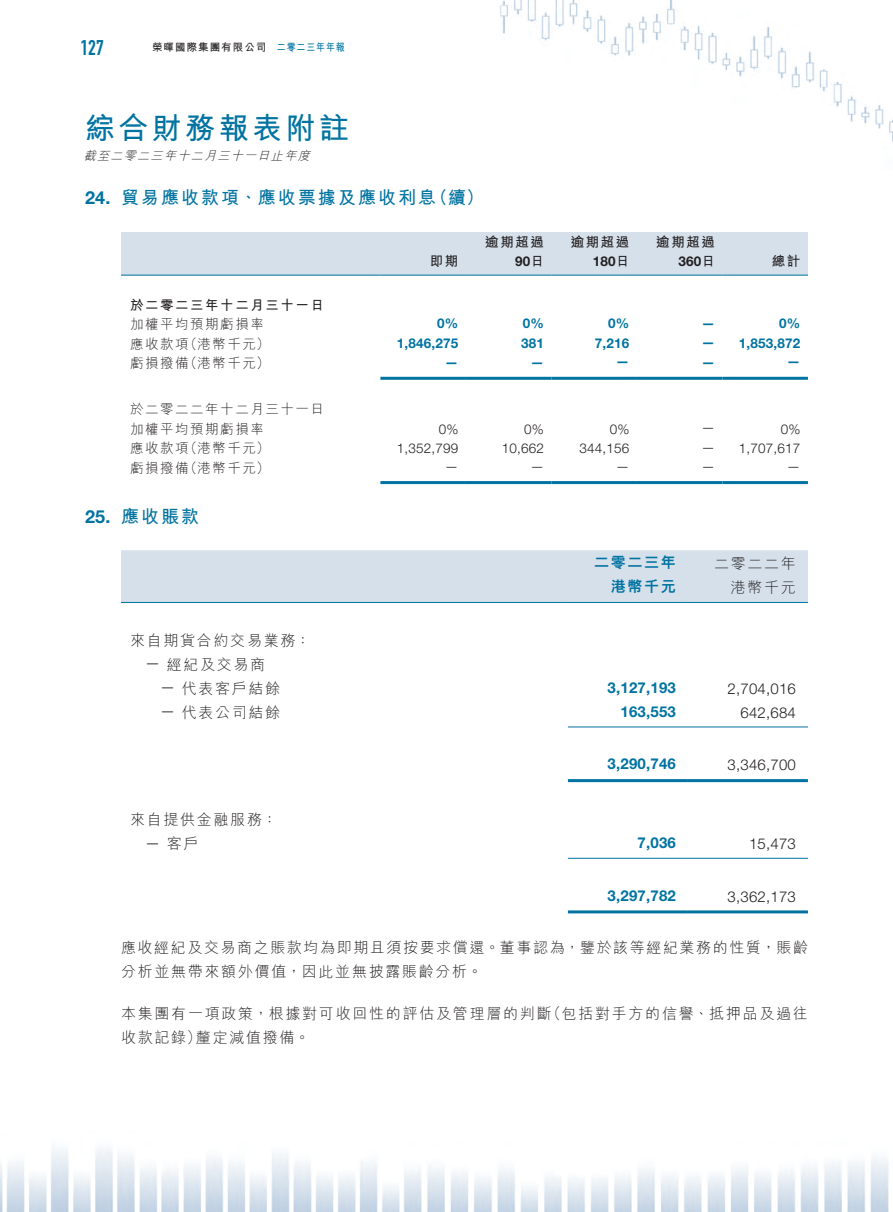
<style>
.page{position:relative;width:893px;height:1212px;background:#fff}
.page>*{position:absolute;margin:0;border:0;box-sizing:border-box;transform-origin:0 0}
.t1{font:700 30px "M Hei HK";letter-spacing:.115em;color:#0073a1}
.t2{font:21px "DIN Engschrift Std";color:#0073a1}
._03_H1{font:700 18px "M Hei HK";letter-spacing:.115em;color:#0073a1}
._03_H1-2{font:700 18px "Helvetica Neue LT Std";color:#0073a1}
._11_P0{font:300 15px/24px "M Hei HK";letter-spacing:.115em;color:#231f20}
._15_Table_Stub{font:300 15px "M Hei HK";letter-spacing:.115em;color:#231f20}
._01_Body_Text{font:300 15px "Helvetica Neue LT Std";letter-spacing:.015em;color:#231f20}
._01_Body_Text-2{font:700 15px "Helvetica Neue LT Std";letter-spacing:.015em;color:#0073a1}
._01_Body_Text-3{font:300 15px "M Hei HK";letter-spacing:.115em;color:#231f20}
._01_Body_Text-4{font:800 15px "M Hei HK";letter-spacing:.115em;color:#0073a1}
._15_Table_Stub-2{font:300 15px "Helvetica Neue LT Std";color:#231f20}
._15_Table_Stub-3{font:300 13.5px "M Hei HK";letter-spacing:.115em;color:#231f20}
._01_Body_Text-5{font:300 13.5px "Helvetica Neue LT Std";letter-spacing:.015em;color:#231f20}
._01_Body_Text-6{font:700 13.5px "Helvetica Neue LT Std";letter-spacing:.015em;color:#0073a1}
._01_Body_Text-7{font:700 13.5px/19.5px "M Hei HK";letter-spacing:.115em;color:#231f20;text-align:right}
._15_Table_Stub-4{font:700 13.5px "M Hei HK";letter-spacing:.115em;color:#231f20}
._01_Body_Text-8{font:700 13.5px "Helvetica Neue LT Std";color:#231f20}
.t3{font:italic 300 12px "M Hei HK";color:#231f20}
.t4{font:700 10.5px "M Hei HK";letter-spacing:.1em;color:#231f20}
.t5{font:700 10.5px "M Hei HK";letter-spacing:.1em;color:#0073a1;scale:.85 1}
.s1{font-family:"Helvetica Neue LT Std"}
.s2{font-family:"M Hei HK"}
</style>
<div class="page">
<img style="left:0;top:0;width:893px;height:1212px">
<div style="left:121px;top:232px;width:687px;height:43px;background:#d5e0eb"></div>
<hr style="left:121px;top:275px;width:259px;height:1px;background:#0073a1">
<hr style="left:380px;top:275px;width:86px;height:1px;background:#0073a1">
<hr style="left:466px;top:275px;width:85px;height:1px;background:#0073a1">
<hr style="left:551px;top:275px;width:86px;height:1px;background:#0073a1">
<hr style="left:637px;top:275px;width:85px;height:1px;background:#0073a1">
<hr style="left:722px;top:275px;width:86px;height:1px;background:#0073a1">
<hr style="left:380px;top:377px;width:86px;height:3px;background:#0073a1">
<hr style="left:466px;top:377px;width:85px;height:3px;background:#0073a1">
<hr style="left:551px;top:377px;width:86px;height:3px;background:#0073a1">
<hr style="left:637px;top:377px;width:85px;height:3px;background:#0073a1">
<hr style="left:722px;top:377px;width:86px;height:3px;background:#0073a1">
<hr style="left:380px;top:481px;width:86px;height:3px;background:#0073a1">
<hr style="left:466px;top:481px;width:85px;height:3px;background:#0073a1">
<hr style="left:551px;top:481px;width:86px;height:3px;background:#0073a1">
<hr style="left:637px;top:481px;width:85px;height:3px;background:#0073a1">
<hr style="left:722px;top:481px;width:86px;height:3px;background:#0073a1">
<div style="left:121px;top:550px;width:687px;height:52px;background:#d5e0eb"></div>
<hr style="left:121px;top:602px;width:447px;height:1px;background:#0073a1">
<hr style="left:568px;top:602px;width:120px;height:1px;background:#0073a1">
<hr style="left:688px;top:602px;width:120px;height:1px;background:#0073a1">
<hr style="left:568px;top:726px;width:120px;height:1px;background:#0073a1">
<hr style="left:688px;top:726px;width:120px;height:1px;background:#0073a1">
<hr style="left:568px;top:779px;width:120px;height:3px;background:#0073a1">
<hr style="left:688px;top:779px;width:120px;height:3px;background:#0073a1">
<hr style="left:568px;top:858px;width:120px;height:1px;background:#0073a1">
<hr style="left:688px;top:858px;width:120px;height:1px;background:#0073a1">
<hr style="left:568px;top:910px;width:120px;height:3px;background:#0073a1">
<hr style="left:688px;top:910px;width:120px;height:3px;background:#0073a1">
<h2 class="t2" style="left:80px;top:35px;width:25px">127</h2>
<p class="t4" style="left:152px;top:40px;width:116px">榮暉國際集團有限公司</p>
<p class="t5" style="left:277px;top:40px;width:81px">二零二三年年報</p>
<h1 class="t1" style="left:85px;top:106px;width:265px">綜合財務報表附註</h1>
<p class="t3" style="left:84px;top:150px;width:231px">截至二零二三年十二月三十一日止年度</p>
<p class="_03_H1-2" style="left:85px;top:187px;width:27px">24.</p>
<p class="_03_H1" style="left:121px;top:185px;width:317px">貿易應收款項、應收票據及應收利息</p>
<p class="_03_H1" style="left:430px;top:185px;width:56px">（續(</p>
<p class="_03_H1-2" style="left:85px;top:505px;width:27px">25.</p>
<p class="_15_Table_Stub-4" style="left:130px;top:295px;width:195px">於二零二三年十二月三十一日</p>
<p class="_15_Table_Stub-3" style="left:130px;top:317px;width:135px">加權平均預期虧損率</p>
<p class="_15_Table_Stub-3" style="left:184px;top:337px;width:87px">（港幣千元(</p>
<p class="_15_Table_Stub-3" style="left:130px;top:337px;width:60px">應收款項</p>
<p class="_15_Table_Stub-3" style="left:184px;top:356px;width:87px">（港幣千元(</p>
<p class="_15_Table_Stub-3" style="left:130px;top:356px;width:60px">虧損撥備</p>
<p class="_15_Table_Stub-3" style="left:130px;top:402px;width:195px">於二零二二年十二月三十一日</p>
<p class="_15_Table_Stub-3" style="left:130px;top:422px;width:135px">加權平均預期虧損率</p>
<p class="_15_Table_Stub-3" style="left:184px;top:441px;width:87px">（港幣千元(</p>
<p class="_15_Table_Stub-3" style="left:130px;top:441px;width:60px">應收款項</p>
<p class="_15_Table_Stub-3" style="left:184px;top:461px;width:87px">（港幣千元(</p>
<p class="_15_Table_Stub-3" style="left:130px;top:461px;width:60px">虧損撥備</p>
<p class="_03_H1" style="left:121px;top:503px;width:80px">應收賬款</p>
<p class="_01_Body_Text-7" style="left:430px;top:250px;width:30px">即期</p>
<p class="_01_Body_Text-6" style="left:437px;top:315px;width:23px">0%</p>
<p class="_01_Body_Text-6" style="left:397px;top:334px;width:63px">1,846,275</p>
<p class="_01_Body_Text-6" style="left:445px;top:354px;width:15px">—</p>
<p class="_01_Body_Text-5" style="left:439px;top:420px;width:21px">0%</p>
<p class="_01_Body_Text-5" style="left:397px;top:440px;width:63px">1,352,799</p>
<p class="_01_Body_Text-5" style="left:445px;top:458px;width:15px">—</p>
<p class="_01_Body_Text-7" style="left:485px;top:231px;width:60px">逾期超過<br><span class="s1">90</span>日</p>
<p class="_01_Body_Text-7" style="left:571px;top:231px;width:60px">逾期超過<br><span class="s1">180</span>日</p>
<p class="_01_Body_Text-7" style="left:656px;top:231px;width:60px">逾期超過</p>
<p class="_01_Body_Text-8" style="left:678px;top:253px;width:38px">360<span class="s2">日</span></p>
<p class="_01_Body_Text-7" style="left:772px;top:250px;width:30px">總計</p>
<p class="_01_Body_Text-6" style="left:523px;top:315px;width:23px">0%</p>
<p class="_01_Body_Text-6" style="left:608px;top:315px;width:23px">0%</p>
<p class="_01_Body_Text-6" style="left:701px;top:315px;width:15px">—</p>
<p class="_01_Body_Text-6" style="left:779px;top:315px;width:23px">0%</p>
<p class="_01_Body_Text-6" style="left:521px;top:334px;width:24px">381</p>
<p class="_01_Body_Text-6" style="left:595px;top:334px;width:36px">7,216</p>
<p class="_01_Body_Text-6" style="left:701px;top:334px;width:15px">—</p>
<p class="_01_Body_Text-6" style="left:739px;top:334px;width:63px">1,853,872</p>
<p class="_01_Body_Text-6" style="left:530px;top:354px;width:15px">—</p>
<p class="_01_Body_Text-6" style="left:616px;top:353px;width:15px">—</p>
<p class="_01_Body_Text-6" style="left:701px;top:354px;width:15px">—</p>
<p class="_01_Body_Text-6" style="left:787px;top:353px;width:15px">—</p>
<p class="_01_Body_Text-5" style="left:524px;top:420px;width:21px">0%</p>
<p class="_01_Body_Text-5" style="left:610px;top:420px;width:21px">0%</p>
<p class="_01_Body_Text-5" style="left:701px;top:419px;width:15px">—</p>
<p class="_01_Body_Text-5" style="left:781px;top:420px;width:21px">0%</p>
<p class="_01_Body_Text-5" style="left:502px;top:440px;width:44px">10,662</p>
<p class="_01_Body_Text-5" style="left:579px;top:440px;width:51px">344,156</p>
<p class="_01_Body_Text-5" style="left:701px;top:439px;width:15px">—</p>
<p class="_01_Body_Text-5" style="left:739px;top:440px;width:63px">1,707,617</p>
<p class="_01_Body_Text-5" style="left:530px;top:458px;width:15px">—</p>
<p class="_01_Body_Text-5" style="left:616px;top:458px;width:15px">—</p>
<p class="_01_Body_Text-5" style="left:701px;top:458px;width:15px">—</p>
<p class="_01_Body_Text-5" style="left:787px;top:458px;width:15px">—</p>
<p class="_01_Body_Text-4" style="left:594px;top:555px;width:83px">二零二三年</p>
<p class="_01_Body_Text-4" style="left:611px;top:579px;width:67px">港幣千元</p>
<p class="_01_Body_Text-3" style="left:714px;top:556px;width:83px">二零二二年</p>
<p class="_01_Body_Text-3" style="left:731px;top:580px;width:67px">港幣千元</p>
<p class="_15_Table_Stub" style="left:130px;top:633px;width:182px">來自期貨合約交易業務：</p>
<p class="_15_Table_Stub" style="left:167px;top:657px;width:100px">經紀及交易商</p>
<p class="_15_Table_Stub-2" style="left:145px;top:654px;width:16px">—</p>
<p class="_15_Table_Stub-2" style="left:160px;top:678px;width:16px">—</p>
<p class="_15_Table_Stub-2" style="left:160px;top:702px;width:16px">—</p>
<p class="_15_Table_Stub" style="left:182px;top:681px;width:100px">代表客戶結餘</p>
<p class="_15_Table_Stub" style="left:182px;top:705px;width:100px">代表公司結餘</p>
<p class="_01_Body_Text-2" style="left:607px;top:678px;width:70px">3,127,193</p>
<p class="_01_Body_Text-2" style="left:620px;top:702px;width:57px">163,553</p>
<p class="_01_Body_Text" style="left:727px;top:679px;width:70px">2,704,016</p>
<p class="_01_Body_Text" style="left:740px;top:703px;width:57px">642,684</p>
<p class="_01_Body_Text-2" style="left:607px;top:754px;width:70px">3,290,746</p>
<p class="_01_Body_Text" style="left:727px;top:756px;width:70px">3,346,700</p>
<p class="_15_Table_Stub" style="left:130px;top:812px;width:149px">來自提供金融服務：</p>
<p class="_15_Table_Stub-2" style="left:145px;top:833px;width:16px">—</p>
<p class="_15_Table_Stub" style="left:167px;top:836px;width:33px">客戶</p>
<p class="_01_Body_Text-2" style="left:638px;top:833px;width:40px">7,036</p>
<p class="_01_Body_Text" style="left:749px;top:835px;width:48px">15,473</p>
<p class="_01_Body_Text-2" style="left:607px;top:886px;width:70px">3,297,782</p>
<p class="_11_P0" style="left:121px;top:935px;width:688px">應收經紀及交易商之賬款均為即期且須按要求償還。董事認為，鑒於該等經紀業務的性質，賬齡分析並無帶來額外價值，因此並無披露賬齡分析。</p>
<p class="_11_P0" style="left:546px;top:1001px;width:263px">（包括對手方的信譽、抵押品及過往</p>
<p class="_01_Body_Text" style="left:727px;top:887px;width:70px">3,362,173</p>
<p class="_11_P0" style="left:196px;top:1001px;width:357px;text-indent:-75px">本集團有一項政策，根據對可收回性的評估及管理層的判斷釐定減值撥備。</p>
<p class="_11_P0" style="left:121px;top:1025px;width:82px">收款記錄）</p>
</div>
